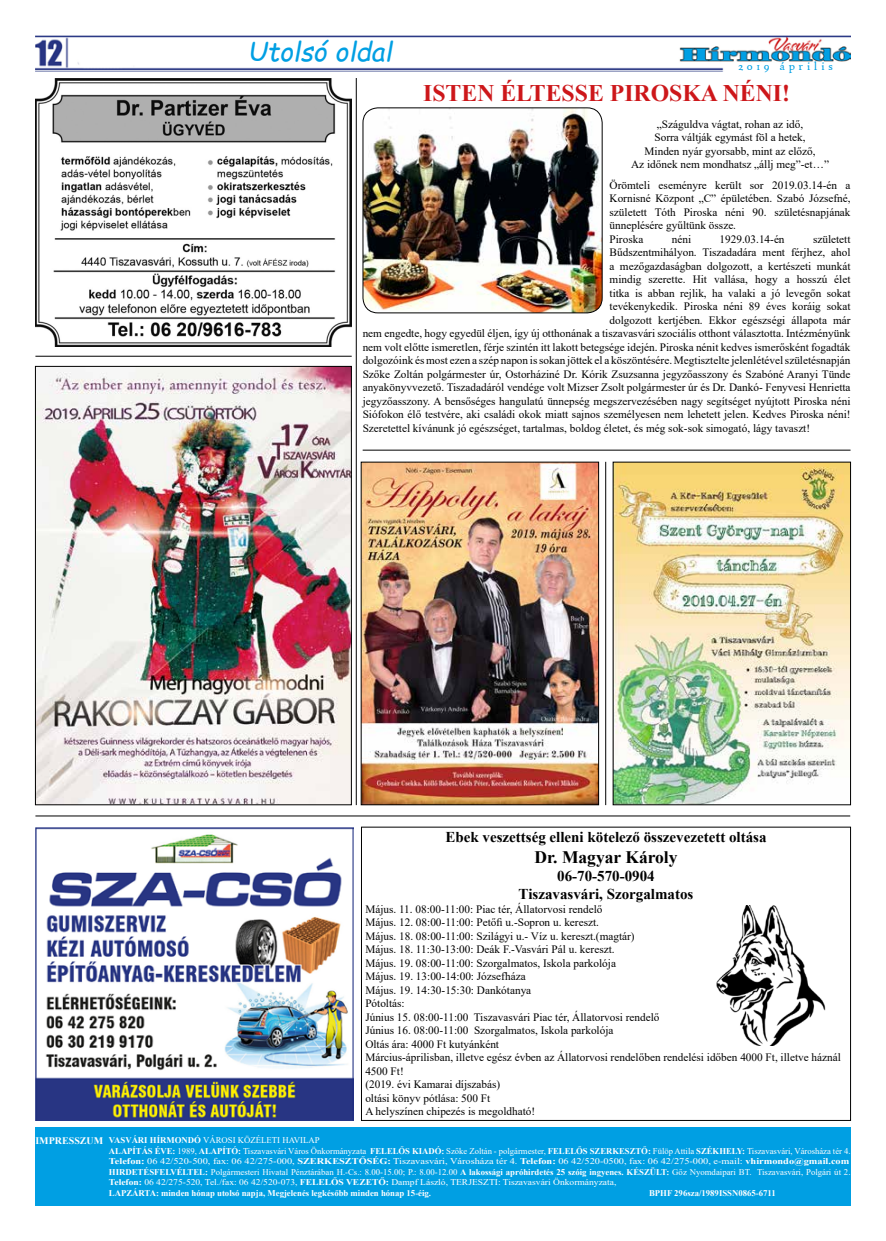
<style>
.page{position:relative;width:886px;height:1241px;background:#fff}
.page>*{position:absolute;margin:0;border:0;box-sizing:border-box;transform-origin:0 0}
.t1{font:italic 26.25px "Comic Sans MS";color:#009fe3}
.t2{font:700 23.75px "Times New Roman";color:#cd171a}
.t3{font:700 17.5px "Times New Roman";color:#000}
.t4{font:700 15px/18px "Times New Roman";color:#000;text-align:center}
.t5{font:12.5px "High Tower Text";letter-spacing:.28em;color:#009fe3}
.t6{font:11.25px/13.5px "Times New Roman";color:#000}
.t7{font:8.75px/10.5px "Times New Roman";color:#fff}
.t8{font:700 8.75px "Times New Roman";color:#fff}
.s1{font-weight:700;font-size:10px}
.s2{font-weight:700}
</style>
<div class="page">
<img style="left:35px;top:35px;width:815px;height:36px">
<div style="left:35px;top:1127px;width:123px;height:78px;background:#009fe3"></div>
<div style="left:109px;top:1127px;width:741px;height:78px;background:#009fe3"></div>
<img style="left:363px;top:108px;width:239px;height:205px">
<div style="left:363px;top:107px;width:239px;height:206px;border:1px solid #000;border-radius:15px"></div>
<img style="left:615px;top:463px;width:234px;height:340px">
<div style="left:613px;top:461px;width:238px;height:344px;border:1px solid #000"></div>
<img style="left:363px;top:463px;width:234px;height:340px">
<div style="left:361px;top:461px;width:238px;height:344px;border:1px solid #000"></div>
<img style="left:35px;top:827px;width:318px;height:293px">
<img style="left:37px;top:368px;width:313px;height:435px">
<div style="left:35px;top:366px;width:317px;height:439px;border:1px solid #000"></div>
<div style="left:361px;top:826px;width:490px;height:294px;border:1px solid #000"></div>
<img style="left:35px;top:78px;width:317px;height:268px">
<img style="left:716px;top:905px;width:110px;height:140px">
<hr style="left:363px;top:450px;width:487px;height:1px;background:#000">
<hr style="left:35px;top:815px;width:815px;height:1px;background:#000">
<hr style="left:35px;top:356px;width:317px;height:1px;background:#000">
<hr style="left:356px;top:78px;width:1px;height:727px;background:#000">
<hr style="left:605px;top:461px;width:1px;height:344px;background:#000">
<h1 class="t1" style="left:248px;top:32px;width:146px">Utolsó oldal</h1>
<p class="t5" style="left:738px;top:58px;width:96px">2019 április</p>
<h2 class="t2" style="left:423px;top:75px;width:368px">ISTEN ÉLTESSE PIROSKA NÉNI!</h2>
<p class="t6" style="left:631px;top:117px;width:199px;text-align:center">„Száguldva vágtat, rohan az idő,<br>Sorra váltják egymást föl a hetek,<br>Minden nyár gyorsabb, mint az előző,<br>Az időnek nem mondhatsz „állj meg”-et…”</p>
<p class="t6" style="left:609px;top:178px;width:242px">Örömteli eseményre került sor 2019.03.14-én a Kornisné Központ „C” épületében. Szabó Józsefné, született Tóth Piroska néni 90. születésnapjának ünneplésére gyűltünk össze.<br>Piroska</p>
<p class="t6" style="left:672px;top:232px;width:21px">néni</p>
<p class="t6" style="left:719px;top:232px;width:66px">1929.03.14-én</p>
<p class="t6" style="left:813px;top:232px;width:39px">született</p>
<p class="t6" style="left:609px;top:245px;width:242px">Bűdszentmihályon. Tiszadadára ment férjhez, ahol</p>
<p class="t6" style="left:609px;top:259px;width:242px">a mezőgazdaságban dolgozott, a kertészeti munkát</p>
<p class="t6" style="left:609px;top:272px;width:242px">mindig szerette. Hit vallása, hogy a hosszú élet</p>
<p class="t6" style="left:609px;top:286px;width:242px">titka is abban rejlik, ha valaki a jó levegőn sokat</p>
<p class="t6" style="left:609px;top:299px;width:242px">tevékenykedik. Piroska néni 89 éves koráig sokat</p>
<p class="t6" style="left:609px;top:313px;width:242px">dolgozott kertjében. Ekkor egészségi állapota már</p>
<p class="t6" style="left:363px;top:326px;width:489px">nem engedte, hogy egyedül éljen, így új otthonának a tiszavasvári szociális otthont választotta. Intézményünk</p>
<p class="t6" style="left:363px;top:340px;width:489px">nem volt előtte ismeretlen, férje szintén itt lakott betegsége idején. Piroska nénit kedves ismerősként fogadták</p>
<p class="t6" style="left:363px;top:353px;width:489px">dolgozóink és most ezen a szép napon is sokan jöttek el a köszöntésére. Megtisztelte jelenlétével születésnapján</p>
<p class="t6" style="left:363px;top:367px;width:489px">Szőke Zoltán polgármester úr, Ostorháziné Dr. Kórik Zsuzsanna jegyzőasszony és Szabóné Aranyi Tünde</p>
<p class="t6" style="left:363px;top:380px;width:489px">anyakönyvvezető. Tiszadadáról vendége volt Mizser Zsolt polgármester úr és Dr. Dankó- Fenyvesi Henrietta</p>
<p class="t6" style="left:363px;top:394px;width:489px">jegyzőasszony. A bensőséges hangulatú ünnepség megszervezésében nagy segítséget nyújtott Piroska néni</p>
<p class="t6" style="left:363px;top:407px;width:489px">Siófokon élő testvére, aki családi okok miatt sajnos személyesen nem lehetett jelen. Kedves Piroska néni!</p>
<p class="t6" style="left:363px;top:421px;width:449px">Szeretettel kívánunk jó egészséget, tartalmas, boldog életet, és még sok-sok simogató, lágy tavaszt!</p>
<h3 class="t4" style="left:445px;top:827px;width:323px">Ebek veszettség elleni kötelező összevezetett oltása</h3>
<h3 class="t3" style="left:534px;top:844px;width:145px">Dr. Magyar Károly</h3>
<h3 class="t4" style="left:519px;top:866px;width:176px">06-70-570-0904<br>Tiszavasvári, Szorgalmatos</h3>
<p class="t6" style="left:365px;top:901px;width:477px">Május. 11. 08:00-11:00: Piac tér, Állatorvosi rendelő<br>Május. 12. 08:00-11:00: Petőfi u.-Sopron u. kereszt.<br>Május. 18. 08:00-11:00: Szilágyi u.- Víz u. kereszt.(magtár)<br>Május. 18. 11:30-13:00: Deák F.-Vasvári Pál u. kereszt.<br>Május. 19. 08:00-11:00: Szorgalmatos, Iskola parkolója<br>Május. 19. 13:00-14:00: Józsefháza<br>Május. 19. 14:30-15:30: Dankótanya<br>Pótoltás:<br>Június 15. 08:00-11:00 Tiszavasvári Piac tér, Állatorvosi rendelő<br>Június 16. 08:00-11:00 Szorgalmatos, Iskola parkolója<br>Oltás ára: 4000 Ft kutyánként<br>Március-áprilisban, illetve egész évben az Állatorvosi rendelőben rendelési időben 4000 Ft, illetve háznál 4500 Ft!<br>(2019. évi Kamarai díjszabás)<br>oltási könyv pótlása: 500 Ft<br>A helyszínen chipezés is megoldható!</p>
<p class="t7" style="left:109px;top:1134px;width:743px;text-indent:-74px"><span class="s1">IMPRESSZUM</span> <span class="s2">VASVÁRI HÍRMONDÓ</span> VÁROSI KÖZÉLETI HAVILAP<br><span class="s2">ALAPÍTÁS ÉVE:</span> 1989, <span class="s2">ALAPÍTÓ:</span> Tiszavasvári Város Önkormányzata <span class="s2">FELELŐS KIADÓ:</span> Szőke Zoltán - polgármester, <span class="s2">FELELŐS SZERKESZTŐ:</span> Fülöp Attila <span class="s2">SZÉKHELY:</span> Tiszavasvári, Városháza tér 4.<br><span class="s2">Telefon:</span> 06 42/520-500, fax: 06 42/275-000, <span class="s2">SZERKESZTŐSÉG:</span> Tiszavasvári, Városháza tér 4. <span class="s2">Telefon:</span> 06 42/520-0500, fax: 06 42/275-000, e-mail: <span class="s2">vhirmondo@gmail.com HIRDETÉSFELVÉLTEL:</span> Polgármesteri Hivatal Pénztárában H.-Cs.: 8.00-15.00; P.: 8.00-12.00 <span class="s2">A lakossági apróhirdetés 25 szóig ingyenes. KÉSZÜLT:</span> Gőz Nyomdaipari BT. Tiszavasvári, Polgári út 2.<br><span class="s2">Telefon:</span> 06 42/275-520, Tel./fax: 06 42/520-073, <span class="s2">FELELŐS VEZETŐ:</span> Dampf László, TERJESZTI: Tiszavasvári Önkormányzata,<br><span class="s2">LAPZÁRTA: minden hónap utolsó napja, Megjelenés legkésőbb minden hónap 15-éig.</span></p>
<p class="t8" style="left:649px;top:1186px;width:128px">BPHF 296sza/1989ISSN0865-6711</p>
</div>
